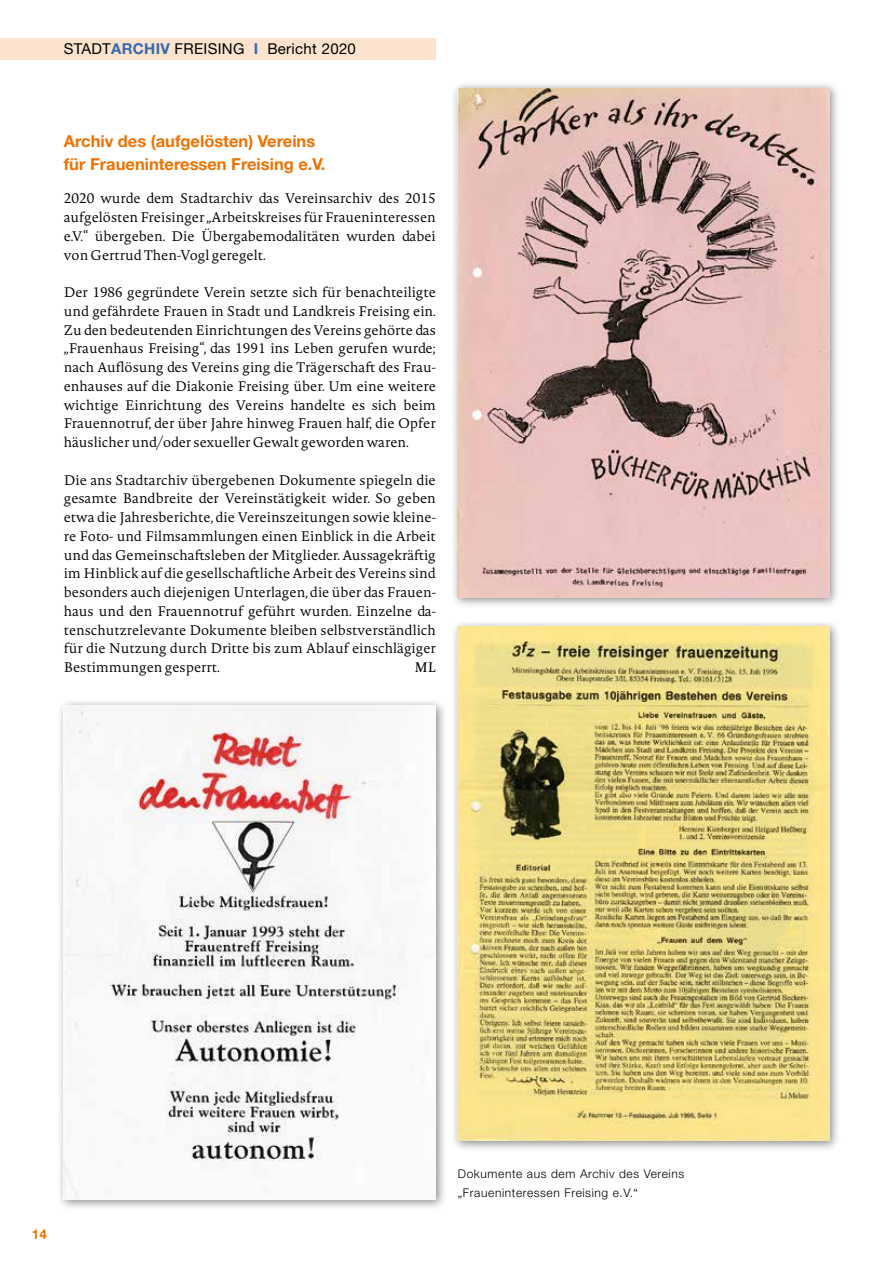
<style>
.page{position:relative;width:893px;height:1263px;background:#fff}
.page>*{position:absolute;margin:0;border:0;box-sizing:border-box;transform-origin:0 0}
.t1{font:700 16.5px/22.5px "Helvetica Neue";color:#ee7203}
.t2{font:15px "Helvetica Neue";letter-spacing:.02em;color:#000}
.t3{font:300 13.65px/18.8px "Novel Pro";color:#000;text-align:justify}
.t4{font:italic 13.65px "Novel Pro";color:#000}
.t5{font:700 13.5px "Helvetica Neue";color:#ee7203}
.t6{font:300 12px/18.8px "Helvetica Neue";letter-spacing:.05em;color:#000}
.s1{font-weight:700;color:#356aad}
</style>
<div class="page">
<div style="left:0;top:38px;width:436px;height:21px;background:#fbe3cd"></div>
<div style="left:450px;top:81px;width:391px;height:527px;background:#000;opacity:.45"></div>
<img style="left:457px;top:88px;width:372px;height:509px">
<div style="left:57px;top:698px;width:390px;height:512px;background:#000;opacity:.45"></div>
<img style="left:64px;top:705px;width:372px;height:494px">
<div style="left:451px;top:619px;width:389px;height:533px;background:#000;opacity:.45"></div>
<img style="left:458px;top:626px;width:371px;height:515px">
<p class="t2" style="left:64px;top:40px;width:294px">STADT<span class="s1">ARCHIV</span> FREISING <span class="s1">I</span> Bericht 2020</p>
<p class="t1" style="left:64px;top:130px;width:263px">Archiv des (aufgelösten) Vereins für Fraueninteressen Freising e.V.</p>
<p class="t3" style="left:64px;top:189px;width:374px">2020 wurde dem Stadtarchiv das Vereinsarchiv des 2015 aufgelösten Freisinger „Arbeitskreises für Fraueninteressen e.V.“ übergeben. Die Übergabemodalitäten wurden dabei von Gertrud Then-Vogl geregelt.</p>
<p class="t3" style="left:64px;top:283px;width:374px">Der 1986 gegründete Verein setzte sich für benachteiligte und gefährdete Frauen in Stadt und Landkreis Freising ein.<br>Zu den bedeutenden Einrichtungen des Vereins gehörte das „Frauenhaus Freising“, das 1991 ins Leben gerufen wurde; nach Auflösung des Vereins ging die Trägerschaft des Frau&shy;enhauses auf die Diakonie Freising über. Um eine weitere wichtige Einrichtung des Vereins handelte es sich beim Frauennotruf, der über Jahre hinweg Frauen half, die Opfer häuslicher und/oder sexueller Gewalt geworden waren.</p>
<p class="t3" style="left:64px;top:470px;width:374px">Die ans Stadtarchiv übergebenen Dokumente spiegeln die gesamte Bandbreite der Vereinstätigkeit wider. So geben etwa die Jahresberichte, die Vereinszeitungen sowie kleine&shy;re Foto- und Filmsammlungen einen Einblick in die Arbeit und das Gemeinschaftsleben der Mitglieder. Aussagekräftig im Hinblick auf die gesellschaftliche Arbeit des Vereins sind besonders auch diejenigen Unterlagen, die über das Frauen&shy;haus und den Frauennotruf geführt wurden. Einzelne da&shy;tenschutzrelevante Dokumente bleiben selbstverständlich für die Nutzung durch Dritte bis zum Ablauf einschlägiger Bestimmungen gesperrt.</p>
<p class="t4" style="left:414px;top:657px;width:23px">ML</p>
<p class="t5" style="left:32px;top:1226px;width:17px">14</p>
<p class="t6" style="left:458px;top:1164px;width:228px">Dokumente aus dem Archiv des Vereins „Fraueninteressen Freising e.V.“</p>
</div>
